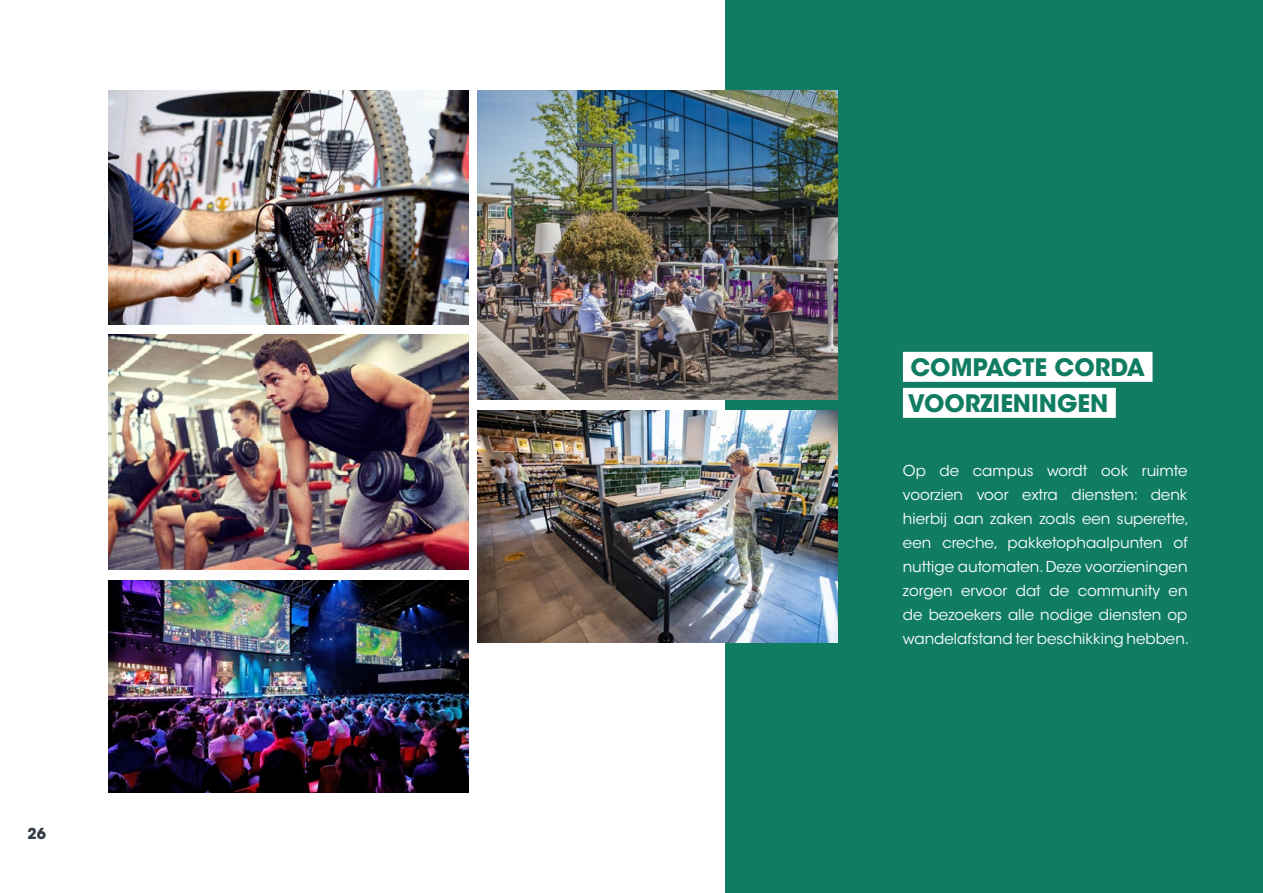
<style>
.page{position:relative;width:1263px;height:893px;background:#fff}
.page>*{position:absolute;margin:0;border:0;box-sizing:border-box;transform-origin:0 0}
.t1{font:700 24px/36px "ITC Avant Garde Std";color:#107d63}
.t2{font:15px/24px "ITC Avant Garde Std";color:#fff;text-align:justify}
.t3{font:700 15px "ITC Avant Garde Std";color:#343e48}
</style>
<div class="page">
<div style="left:726px;top:0;width:537px;height:893px;background:#107d63"></div>
<img style="left:478px;top:90px;width:360px;height:310px">
<img style="left:478px;top:411px;width:360px;height:231px">
<img style="left:108px;top:580px;width:360px;height:213px">
<img style="left:108px;top:335px;width:360px;height:234px">
<img style="left:108px;top:90px;width:360px;height:235px">
<div style="left:903px;top:352px;width:249px;height:30px;background:#fff"></div>
<div style="left:903px;top:388px;width:213px;height:30px;background:#fff"></div>
<p class="t3" style="left:27px;top:824px;width:20px">26</p>
<h1 class="t1" style="left:908px;top:349px;width:239px">COMPACTE CORDA<br>VOORZIENINGEN</h1>
<p class="t2" style="left:903px;top:459px;width:288px">Op de campus wordt ook ruimte voorzien voor extra diensten: denk hierbij aan zaken zoals een superette, een creche, pakketophaalpunten of nuttige automaten. Deze voorzieningen zorgen ervoor dat de community en de bezoekers alle nodige diensten op wandelafstand ter beschikking hebben.</p>
</div>
